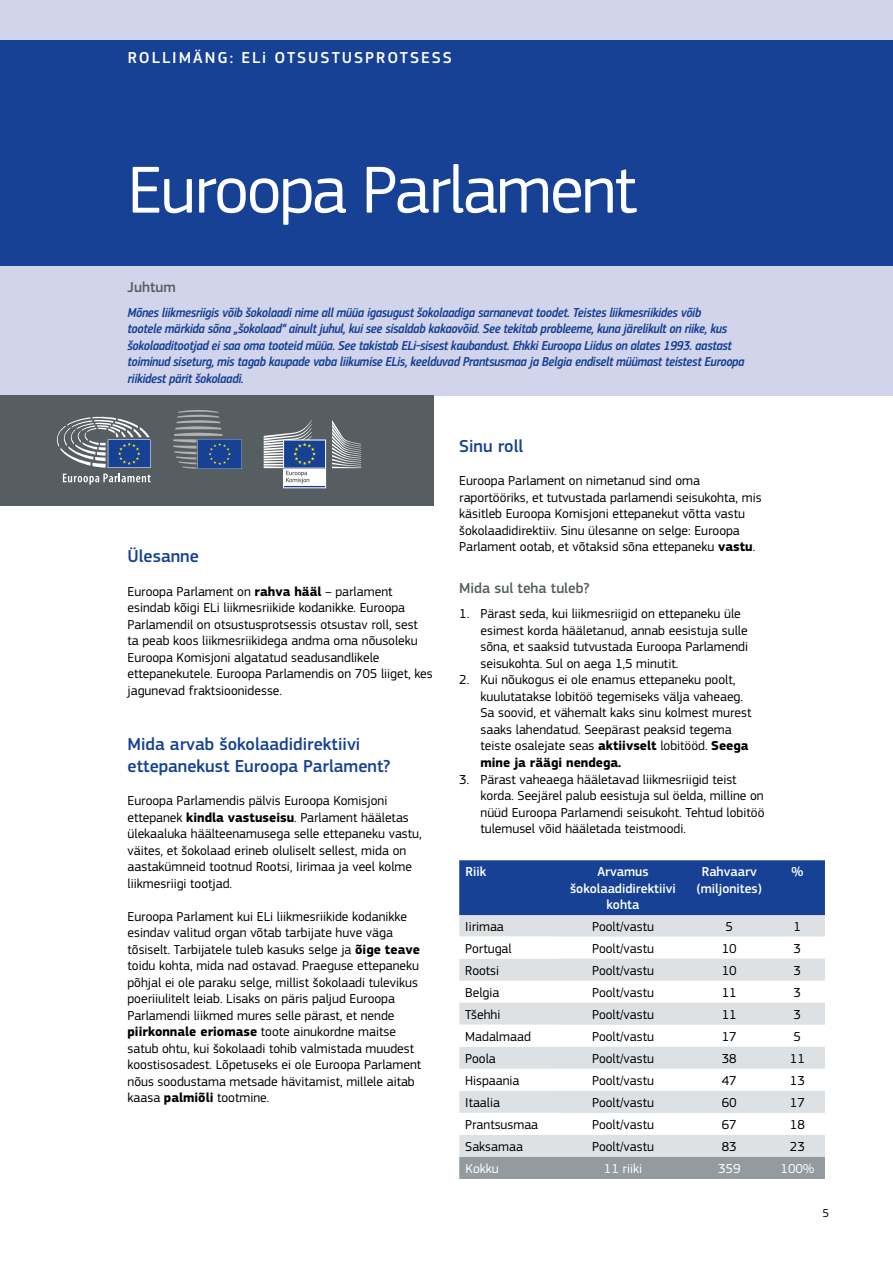
<style>
.page{position:relative;width:893px;height:1263px;background:#fff}
.page>*{position:absolute;margin:0;border:0;box-sizing:border-box;transform-origin:0 0}
.title_1_neg{font:69px "EC Square Sans Pro";letter-spacing:-.03em;color:#fff}
.title_2{font:500 18px/21.6px "EC Square Sans Pro";color:#164194}
.t1{font:500 16.5px "EC Square Sans Pro";letter-spacing:.12em;color:#fff}
.title_3{font:500 15px "EC Square Sans Pro";color:#575e62}
.text{font:13.5px/16.5px "EC Square Sans Pro";color:#000}
.intro{font:13.5px/16.5px "EC Square Sans Cond Pro Medium Itali";letter-spacing:-.01em;color:#164194}
.text_center{font:13.5px "EC Square Sans Pro";color:#000}
.cabecera_center{font:500 13.5px/16.5px "EC Square Sans Pro";color:#fff;text-align:center}
.total_center{font:13.5px "EC Square Sans Pro";color:#fff}
.total{font:13.5px "EC Square Sans Pro";color:#fff}
.cabecera_right{font:500 13.5px "EC Square Sans Pro";color:#fff}
.t2{font:12px "EC Square Sans Pro";color:#000}
.s1{font-weight:700}
</style>
<div class="page">
<div style="left:0;top:0;width:893px;height:395px;background:#d2d4ec"></div>
<div style="left:0;top:40px;width:893px;height:226px;background:#164194"></div>
<div style="left:0;top:395px;width:434px;height:111px;background:#575e62"></div>
<div style="left:284px;top:467px;width:42px;height:19px;background:#fff"></div>
<div style="left:283px;top:467px;width:43px;height:19px;border:1px solid #fff"></div>
<div style="left:283px;top:485px;width:43px;height:3px;border:1px solid #fff"></div>
<svg style="left:332px;top:420px;width:29px;height:48px"></svg>
<div style="left:284px;top:440px;width:42px;height:28px;background:#164194"></div>
<div style="left:283px;top:440px;width:43px;height:28px;border:1px solid #fff"></div>
<svg style="left:264px;top:420px;width:52px;height:64px"></svg>
<svg style="left:56px;top:416px;width:95px;height:69px"></svg>
<svg style="left:173px;top:410px;width:69px;height:59px"></svg>
<div style="left:459px;top:860px;width:366px;height:55px;background:#164194"></div>
<svg style="left:459px;top:915px;width:366px;height:242px;fill:#dee1e3"></svg>
<svg style="left:459px;top:936px;width:98px;height:199px"></svg>
<div style="left:459px;top:1157px;width:366px;height:22px;background:#939b9f"></div>
<p class="t1" style="left:128px;top:48px;width:326px">ROLLIMÄNG: ELi OTSUSTUSPROTSESS</p>
<h1 class="title_1_neg" style="left:128px;top:150px;width:511px">Euroopa Parlament</h1>
<p class="title_3" style="left:128px;top:278px;width:50px">Juhtum</p>
<p class="intro" style="left:128px;top:304px;width:618px">Mõnes liikmesriigis võib šokolaadi nime all müüa igasugust šokolaadiga sarnanevat toodet. Teistes liikmesriikides võib<br>tootele märkida sõna „šokolaad“ ainult juhul, kui see sisaldab kakaovõid. See tekitab probleeme, kuna järelikult on riike, kus šokolaaditootjad ei saa oma tooteid müüa. See takistab ELi-sisest kaubandust. Ehkki Euroopa Liidus on alates 1993. aastast toiminud siseturg, mis tagab kaupade vaba liikumise ELis, keelduvad Prantsusmaa ja Belgia endiselt müümast teistest Euroopa riikidest pärit šokolaadi.</p>
<h2 class="title_2" style="left:128px;top:546px;width:73px">Ülesanne</h2>
<p class="text" style="left:128px;top:583px;width:307px">Euroopa Parlament on <span class="s1">rahva hääl</span> – parlament esindab kõigi ELi liikmesriikide kodanikke. Euroopa Parlamendil on otsustusprotsessis otsustav roll, sest<br>ta peab koos liikmesriikidega andma oma nõusoleku Euroopa Komisjoni algatatud seadusandlikele ettepanekutele. Euroopa Parlamendis on 705 liiget, kes jagunevad fraktsioonidesse.</p>
<h2 class="title_2" style="left:128px;top:734px;width:264px">Mida arvab šokolaadidirektiivi ettepanekust Euroopa Parlament?</h2>
<p class="text" style="left:128px;top:793px;width:296px">Euroopa Parlamendis pälvis Euroopa Komisjoni ettepanek <span class="s1">kindla vastuseisu</span>. Parlament hääletas ülekaaluka häälteenamusega selle ettepaneku vastu, väites, et šokolaad erineb oluliselt sellest, mida on aastakümneid tootnud Rootsi, Iirimaa ja veel kolme liikmesriigi tootjad.</p>
<p class="text" style="left:128px;top:908px;width:295px">Euroopa Parlament kui ELi liikmesriikide kodanikke esindav valitud organ võtab tarbijate huve väga tõsiselt. Tarbijatele tuleb kasuks selge ja <span class="s1">õige teave </span>toidu kohta, mida nad ostavad. Praeguse ettepaneku põhjal ei ole paraku selge, millist šokolaadi tulevikus poeriiulitelt leiab. Lisaks on päris paljud Euroopa Parlamendi liikmed mures selle pärast, et nende <span class="s1">piirkonnale eriomase</span> toote ainukordne maitse satub ohtu, kui šokolaadi tohib valmistada muudest koostisosadest. Lõpetuseks ei ole Euroopa Parlament nõus soodustama metsade hävitamist, millele aitab kaasa <span class="s1">palmiõli</span> tootmine.</p>
<h2 class="title_2" style="left:459px;top:436px;width:65px">Sinu roll</h2>
<p class="text" style="left:459px;top:473px;width:304px">Euroopa Parlament on nimetanud sind oma raportööriks, et tutvustada parlamendi seisukohta, mis käsitleb Euroopa Komisjoni ettepanekut võtta vastu šokolaadidirektiiv. Sinu ülesanne on selge: Euroopa Parlament ootab, et võtaksid sõna ettepaneku <span class="s1">vastu</span>.</p>
<p class="title_3" style="left:459px;top:580px;width:132px">Mida sul teha tuleb?</p>
<p class="text" style="left:480px;top:606px;width:269px;text-indent:-21px">1. Pärast seda, kui liikmesriigid on ettepaneku üle esimest korda hääletanud, annab eesistuja sulle sõna, et saaksid tutvustada Euroopa Parlamendi seisukohta. Sul on aega 1,5 minutit.</p>
<p class="text" style="left:480px;top:672px;width:272px;text-indent:-21px">2. Kui nõukogus ei ole enamus ettepaneku poolt, kuulutatakse lobitöö tegemiseks välja vaheaeg.<br>Sa soovid, et vähemalt kaks sinu kolmest murest saaks lahendatud. Seepärast peaksid tegema teiste osalejate seas <span class="s1">aktiivselt</span> lobitööd. <span class="s1">Seega mine ja räägi nendega.</span></p>
<p class="text" style="left:480px;top:771px;width:285px;text-indent:-21px">3. Pärast vaheaega hääletavad liikmesriigid teist korda. Seejärel palub eesistuja sul öelda, milline on nüüd Euroopa Parlamendi seisukoht. Tehtud lobitöö tulemusel võid hääletada teistmoodi.</p>
<p class="cabecera_right" style="left:466px;top:864px;width:22px">Riik</p>
<p class="cabecera_center" style="left:570px;top:864px;width:107px">Arvamus šokolaadidirektiivi kohta</p>
<p class="cabecera_center" style="left:697px;top:864px;width:67px">Rahvaarv (miljonites)</p>
<p class="cabecera_center" style="left:791px;top:864px;width:13px">%</p>
<p class="text" style="left:465px;top:918px;width:40px">Iirimaa</p>
<p class="text_center" style="left:592px;top:918px;width:63px">Poolt/vastu</p>
<p class="text_center" style="left:725px;top:918px;width:9px">5</p>
<p class="text_center" style="left:794px;top:918px;width:9px">1</p>
<p class="text" style="left:465px;top:940px;width:48px">Portugal</p>
<p class="text_center" style="left:592px;top:940px;width:63px">Poolt/vastu</p>
<p class="text_center" style="left:722px;top:940px;width:17px">10</p>
<p class="text_center" style="left:794px;top:940px;width:9px">3</p>
<p class="text" style="left:465px;top:962px;width:35px">Rootsi</p>
<p class="text_center" style="left:592px;top:962px;width:63px">Poolt/vastu</p>
<p class="text_center" style="left:722px;top:962px;width:17px">10</p>
<p class="text_center" style="left:794px;top:962px;width:9px">3</p>
<p class="text" style="left:465px;top:984px;width:36px">Belgia</p>
<p class="text_center" style="left:592px;top:984px;width:63px">Poolt/vastu</p>
<p class="text_center" style="left:722px;top:984px;width:17px">11</p>
<p class="text_center" style="left:794px;top:984px;width:9px">3</p>
<p class="text" style="left:465px;top:1006px;width:37px">Tšehhi</p>
<p class="text_center" style="left:592px;top:1006px;width:63px">Poolt/vastu</p>
<p class="text_center" style="left:722px;top:1006px;width:17px">11</p>
<p class="text_center" style="left:794px;top:1006px;width:9px">3</p>
<p class="text" style="left:465px;top:1028px;width:67px">Madalmaad</p>
<p class="text_center" style="left:592px;top:1028px;width:63px">Poolt/vastu</p>
<p class="text_center" style="left:722px;top:1028px;width:17px">17</p>
<p class="text_center" style="left:794px;top:1028px;width:9px">5</p>
<p class="text" style="left:465px;top:1050px;width:32px">Poola</p>
<p class="text_center" style="left:592px;top:1050px;width:63px">Poolt/vastu</p>
<p class="text_center" style="left:722px;top:1050px;width:17px">38</p>
<p class="text_center" style="left:790px;top:1050px;width:17px">11</p>
<p class="text" style="left:465px;top:1072px;width:56px">Hispaania</p>
<p class="text_center" style="left:592px;top:1072px;width:63px">Poolt/vastu</p>
<p class="text_center" style="left:722px;top:1072px;width:17px">47</p>
<p class="text_center" style="left:790px;top:1072px;width:17px">13</p>
<p class="text" style="left:465px;top:1094px;width:36px">Itaalia</p>
<p class="text_center" style="left:592px;top:1094px;width:63px">Poolt/vastu</p>
<p class="text_center" style="left:722px;top:1094px;width:17px">60</p>
<p class="text_center" style="left:790px;top:1094px;width:17px">17</p>
<p class="text" style="left:465px;top:1116px;width:74px">Prantsusmaa</p>
<p class="text_center" style="left:592px;top:1116px;width:63px">Poolt/vastu</p>
<p class="text_center" style="left:722px;top:1116px;width:17px">67</p>
<p class="text_center" style="left:790px;top:1116px;width:17px">18</p>
<p class="text" style="left:465px;top:1138px;width:59px">Saksamaa</p>
<p class="text_center" style="left:592px;top:1139px;width:63px">Poolt/vastu</p>
<p class="text_center" style="left:722px;top:1139px;width:17px">83</p>
<p class="text_center" style="left:790px;top:1139px;width:17px">23</p>
<p class="total" style="left:466px;top:1161px;width:35px">Kokku</p>
<p class="total_center" style="left:604px;top:1161px;width:40px">11 riiki</p>
<p class="total_center" style="left:718px;top:1161px;width:24px">359</p>
<p class="total_center" style="left:780px;top:1161px;width:35px">100%</p>
<p class="t2" style="left:822px;top:1206px;width:8px">5</p>
</div>
